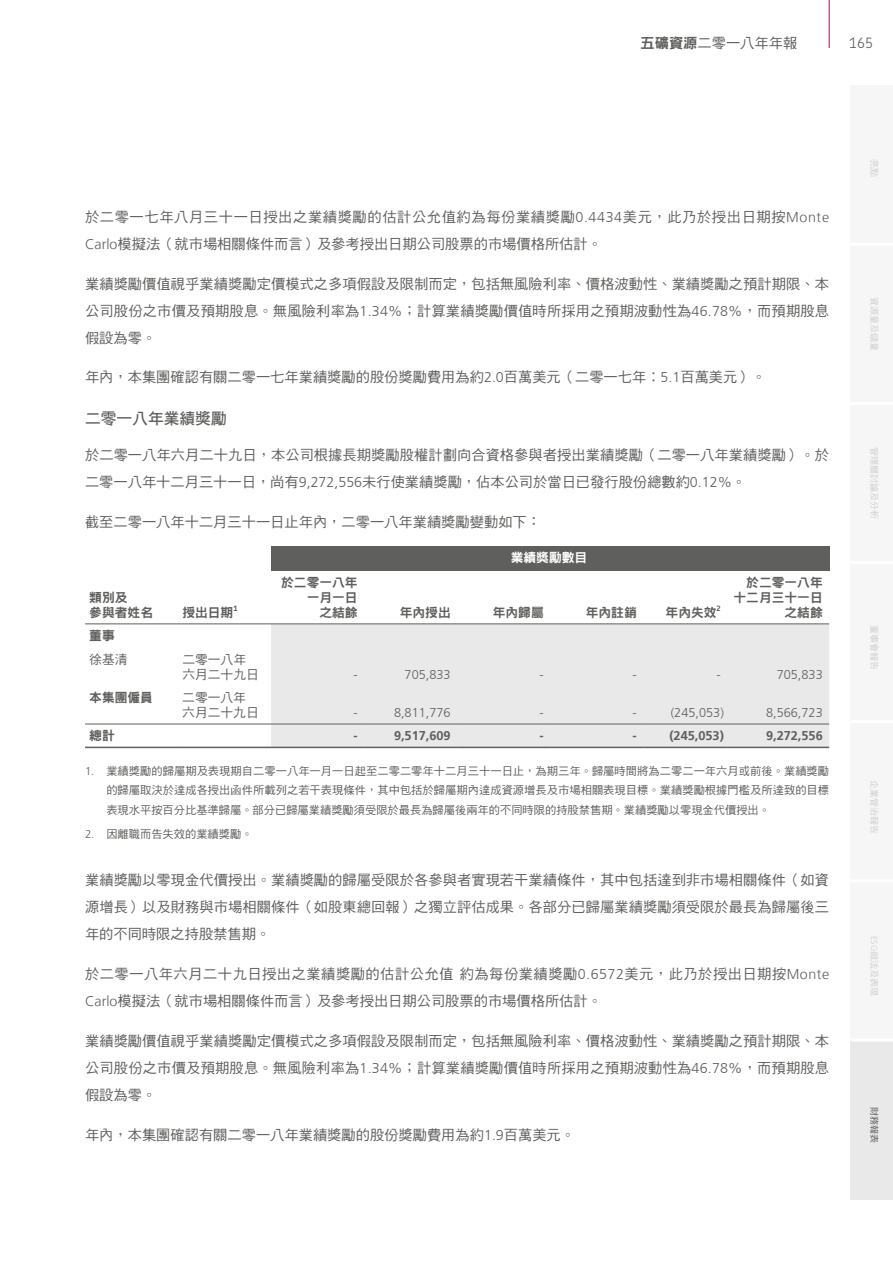
<style>
.page{position:relative;width:893px;height:1263px;background:#fff}
.page>*{position:absolute;margin:0;border:0;box-sizing:border-box;transform-origin:0 0}
.t1{font:15.75px "DF Hei Std W7";color:#5f5f5e}
.t2{font:14.25px/27px "DF Hei Std W5";letter-spacing:.005em;color:#5f5f5e;text-align:justify}
.t3{font:14.25px/27px "DF Hei Std W5";letter-spacing:.045em;color:#5f5f5e}
.t4{font:14.25px/27px "DF Hei Std W5";letter-spacing:.035em;color:#5f5f5e}
.t5{font:300 14.25px "Chevin Std";color:#5f5f5e}
.t6{font:12.75px/15px "DF Hei Std W9";color:#5f5f5e;text-align:right}
.t7{font:300 12.75px "Frutiger LT";color:#5f5f5e}
.t8{font:700 12.75px "Frutiger LT";color:#5f5f5e}
.t9{font:12.75px/15px "DF Hei Std W5";color:#5f5f5e}
.t10{font:12.75px "DF Hei Std W9";color:#fff}
.t11{font:11.25px/19.5px "DF Hei Std W5";color:#5f5f5e;text-align:justify}
.t12{font:9px "DF Hei Std W5";color:#d0d0d0}
.t13{font:9px "DF Hei Std W5";color:#5f5f5e}
.t14{font:700 7.5px "Chevin Std";color:#5f5f5e}
.s1{font-family:"DF Hei Std W9"}
.s2{font-family:"Frutiger LT";font-weight:300}
</style>
<div class="page">
<hr style="left:829px;top:0;width:1px;height:48px;background:#d0043d">
<div style="left:850px;top:85px;width:43px;height:159px;background:#f6f6f6"></div>
<div style="left:850px;top:244px;width:43px;height:159px;background:#f6f6f6"></div>
<div style="left:850px;top:403px;width:43px;height:160px;background:#f6f6f6"></div>
<div style="left:850px;top:563px;width:43px;height:159px;background:#f6f6f6"></div>
<div style="left:850px;top:722px;width:43px;height:159px;background:#f6f6f6"></div>
<div style="left:850px;top:881px;width:43px;height:159px;background:#f6f6f6"></div>
<div style="left:850px;top:1040px;width:43px;height:159px;background:#e9e9e9"></div>
<hr style="left:850px;top:243px;width:43px;height:3px;background:#fff">
<hr style="left:850px;top:402px;width:43px;height:3px;background:#fff">
<hr style="left:850px;top:561px;width:43px;height:3px;background:#fff">
<hr style="left:850px;top:720px;width:43px;height:3px;background:#fff">
<hr style="left:850px;top:879px;width:43px;height:3px;background:#fff">
<hr style="left:850px;top:1038px;width:43px;height:3px;background:#fff">
<div style="left:271px;top:546px;width:558px;height:24px;background:#5f5f5e"></div>
<div style="left:271px;top:625px;width:558px;height:122px;background:#e9e9e9"></div>
<hr style="left:85px;top:624px;width:93px;height:1px;background:#5f5f5e">
<hr style="left:178px;top:624px;width:93px;height:1px;background:#5f5f5e">
<hr style="left:271px;top:624px;width:93px;height:1px;background:#5f5f5e">
<hr style="left:364px;top:624px;width:93px;height:1px;background:#5f5f5e">
<hr style="left:457px;top:624px;width:93px;height:1px;background:#5f5f5e">
<hr style="left:550px;top:624px;width:93px;height:1px;background:#5f5f5e">
<hr style="left:643px;top:624px;width:84px;height:1px;background:#5f5f5e">
<hr style="left:727px;top:624px;width:102px;height:1px;background:#5f5f5e">
<hr style="left:85px;top:724px;width:93px;height:1px;background:#5f5f5e">
<hr style="left:178px;top:724px;width:93px;height:1px;background:#5f5f5e">
<hr style="left:271px;top:724px;width:93px;height:1px;background:#5f5f5e">
<hr style="left:364px;top:724px;width:93px;height:1px;background:#5f5f5e">
<hr style="left:457px;top:724px;width:93px;height:1px;background:#5f5f5e">
<hr style="left:550px;top:724px;width:93px;height:1px;background:#5f5f5e">
<hr style="left:727px;top:724px;width:102px;height:1px;background:#5f5f5e">
<hr style="left:85px;top:747px;width:93px;height:1px;background:#5f5f5e">
<hr style="left:178px;top:747px;width:93px;height:1px;background:#5f5f5e">
<hr style="left:271px;top:747px;width:93px;height:1px;background:#5f5f5e">
<hr style="left:364px;top:747px;width:93px;height:1px;background:#5f5f5e">
<hr style="left:457px;top:747px;width:93px;height:1px;background:#5f5f5e">
<hr style="left:550px;top:747px;width:93px;height:1px;background:#5f5f5e">
<hr style="left:727px;top:747px;width:102px;height:1px;background:#5f5f5e">
<hr style="left:643px;top:747px;width:84px;height:1px;background:#5f5f5e">
<hr style="left:643px;top:724px;width:84px;height:1px;background:#5f5f5e">
<p class="t2" style="left:641px;top:29px;width:158px"><span class="s1">五礦資源</span>二零一八年年報</p>
<p class="t5" style="left:849px;top:33px;width:25px">165</p>
<p class="t3" style="left:85px;top:203px;width:746px">於二零一七年八月三十一日授出之業績獎勵的估計公允值約為每份業績獎勵<span class="s2">0.4434</span>美元，此乃於授出日期按<span class="s2">Monte<br>Carlo</span>模擬法（就市場相關條件而言）及參考授出日期公司股票的市場價格所估計。</p>
<p class="t2" style="left:85px;top:270px;width:746px">業績獎勵價值視乎業績獎勵定價模式之多項假設及限制而定，包括無風險利率、價格波動性、業績獎勵之預計期限、本公司股份之市價及預期股息。無風險利率為<span class="s2">1.34%</span>；計算業績獎勵價值時所採用之預期波動性為<span class="s2">46.78%</span>，而預期股息假設為零。</p>
<p class="t2" style="left:85px;top:364px;width:682px">年內，本集團確認有關二零一七年業績獎勵的股份獎勵費用為約<span class="s2">2.0</span>百萬美元（二零一七年︰<span class="s2">5.1</span>百萬美元）。</p>
<p class="t1" style="left:85px;top:409px;width:143px">二零一八年業績獎勵</p>
<p class="t2" style="left:85px;top:441px;width:745px">於二零一八年六月二十九日，本公司根據長期獎勵股權計劃向合資格參與者授出業績獎勵（二零一八年業績獎勵）。於二零一八年十二月三十一日，尚有<span class="s2">9,272,556</span>未行使業績獎勵，佔本公司於當日已發行股份總數約<span class="s2">0.12%</span>。</p>
<p class="t2" style="left:85px;top:508px;width:457px">截至二零一八年十二月三十一日止年內，二零一八年業績獎勵變動如下：</p>
<p class="t10" style="left:511px;top:550px;width:78px">業績獎勵數目</p>
<p class="t6" style="left:89px;top:589px;width:65px;text-align:left">類別及<br>參與者姓名</p>
<p class="t6" style="left:281px;top:574px;width:78px">於二零一八年一月一日<br>之結餘</p>
<p class="t6" style="left:734px;top:574px;width:91px">於二零一八年十二月三十一日之結餘</p>
<p class="t6" style="left:182px;top:604px;width:52px">授出日期</p>
<p class="t14" style="left:233px;top:603px;width:6px">1</p>
<p class="t6" style="left:400px;top:604px;width:52px">年內授出</p>
<p class="t6" style="left:493px;top:604px;width:52px">年內歸屬</p>
<p class="t6" style="left:586px;top:604px;width:52px">年內註銷</p>
<p class="t6" style="left:666px;top:604px;width:52px">年內失效</p>
<p class="t14" style="left:717px;top:603px;width:6px">2</p>
<p class="t6" style="left:89px;top:628px;width:27px">董事</p>
<p class="t9" style="left:89px;top:651px;width:40px">徐基清</p>
<p class="t9" style="left:182px;top:651px;width:78px">二零一八年六月二十九日</p>
<p class="t6" style="left:89px;top:690px;width:65px">本集團僱員</p>
<p class="t9" style="left:182px;top:690px;width:78px">二零一八年六月二十九日</p>
<p class="t7" style="left:353px;top:667px;width:6px">-</p>
<p class="t7" style="left:405px;top:667px;width:48px">705,833</p>
<p class="t7" style="left:539px;top:667px;width:6px">-</p>
<p class="t7" style="left:633px;top:667px;width:6px">-</p>
<p class="t7" style="left:716px;top:667px;width:6px">-</p>
<p class="t7" style="left:777px;top:667px;width:48px">705,833</p>
<p class="t7" style="left:353px;top:705px;width:6px">-</p>
<p class="t7" style="left:394px;top:705px;width:58px">8,811,776</p>
<p class="t7" style="left:539px;top:705px;width:6px">-</p>
<p class="t7" style="left:632px;top:705px;width:6px">-</p>
<p class="t7" style="left:671px;top:705px;width:55px">(245,053)</p>
<p class="t7" style="left:766px;top:705px;width:58px">8,566,723</p>
<p class="t6" style="left:89px;top:728px;width:27px">總計</p>
<p class="t8" style="left:353px;top:728px;width:6px">-</p>
<p class="t8" style="left:394px;top:728px;width:58px">9,517,609</p>
<p class="t8" style="left:539px;top:728px;width:6px">-</p>
<p class="t8" style="left:632px;top:728px;width:6px">-</p>
<p class="t8" style="left:669px;top:728px;width:56px">(245,053)</p>
<p class="t8" style="left:766px;top:728px;width:58px">9,272,556</p>
<p class="t11" style="left:106px;top:761px;width:724px;text-indent:-21px"><span class="s2">1.</span> 業績獎勵的歸屬期及表現期自二零一八年一月一日起至二零二零年十二月三十一日止，為期三年。歸屬時間將為二零二一年六月或前後。業績獎勵的歸屬取決於達成各授出函件所載列之若干表現條件，其中包括於歸屬期內達成資源增長及市場相關表現目標。業績獎勵根據門檻及所達致的目標表現水平按百分比基準歸屬。部分已歸屬業績獎勵須受限於最長為歸屬後兩年的不同時限的持股禁售期。業績獎勵以零現金代價授出。</p>
<p class="t11" style="left:85px;top:824px;width:169px"><span class="s2">2.</span> 因離職而告失效的業績獎勵。</p>
<p class="t2" style="left:85px;top:866px;width:745px">業績獎勵以零現金代價授出。業績獎勵的歸屬受限於各參與者實現若干業績條件，其中包括達到非市場相關條件（如資源增長）以及財務與市場相關條件（如股東總回報）之獨立評估成果。各部分已歸屬業績獎勵須受限於最長為歸屬後三年的不同時限之持股禁售期。</p>
<p class="t4" style="left:85px;top:960px;width:746px">於二零一八年六月二十九日授出之業績獎勵的估計公允值約為每份業績獎勵<span class="s2">0.6572</span>美元，此乃於授出日期按<span class="s2">Monte<br>Carlo</span>模擬法（就市場相關條件而言）及參考授出日期公司股票的市場價格所估計。</p>
<p class="t2" style="left:85px;top:1027px;width:746px">業績獎勵價值視乎業績獎勵定價模式之多項假設及限制而定，包括無風險利率、價格波動性、業績獎勵之預計期限、本公司股份之市價及預期股息。無風險利率為<span class="s2">1.34%</span>；計算業績獎勵價值時所採用之預期波動性為<span class="s2">46.78%</span>，而預期股息假設為零。</p>
<p class="t2" style="left:85px;top:1121px;width:492px">年內，本集團確認有關二零一八年業績獎勵的股份獎勵費用為約<span class="s2">1.9</span>百萬美元。</p>
<p class="t12" style="left:879px;top:159px;width:19px;rotate:90deg">亮點</p>
<p class="t12" style="left:879px;top:297px;width:55px;rotate:90deg">資源量及儲量</p>
<p class="t12" style="left:879px;top:447px;width:73px;rotate:90deg">管理層討論及分析</p>
<p class="t12" style="left:879px;top:625px;width:46px;rotate:90deg">董事會報告</p>
<p class="t12" style="left:879px;top:780px;width:55px;rotate:90deg">企業管治報告</p>
<p class="t12" style="left:879px;top:935px;width:62px;rotate:90deg"><span class="s2">ESG</span>做法及表現</p>
<p class="t13" style="left:879px;top:1107px;width:38px;rotate:90deg">財務報表</p>
</div>
